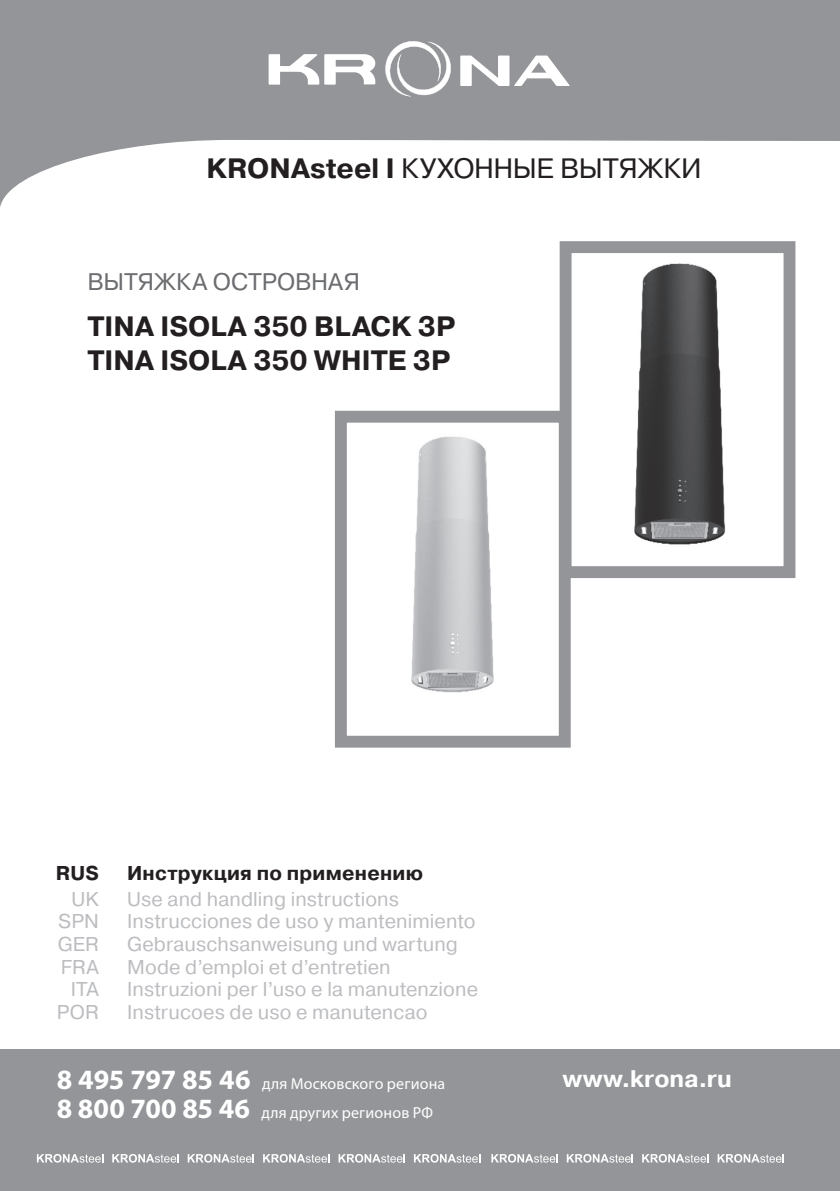
<style>
.page{position:relative;width:840px;height:1191px;background:#fff}
.page>*{position:absolute;margin:0;border:0;box-sizing:border-box;transform-origin:0 0}
.t1{font:700 28px/34px "Pragmatica C";color:#231f20}
.t2{font:28px "Pragmatica C";letter-spacing:-.005em;color:#231f20}
.t3{font:24px "Pragmatica C";color:#6c6d70}
.t4{font:700 24px "Pragmatica C";color:#fff}
.t5{font:20px "Pragmatica C";letter-spacing:.005em;color:#bcbdc0}
.t6{font:700 20px "Pragmatica C";letter-spacing:.01em;color:#231f20}
.t7{font:16px "Myriad Pro";letter-spacing:.01em;color:#fff}
.s1{font-weight:700}
.s2{font-weight:700;font-size:28px}
</style>
<div class="page">
<svg style="left:0;top:0;width:839px;height:207px;fill:#939598"></svg>
<svg style="left:460px;top:56px;width:109px;height:30px"></svg>
<svg style="left:268px;top:54px;width:107px;height:31px"></svg>
<svg style="left:381px;top:37px;width:73px;height:61px"></svg>
<div style="left:0;top:1049px;width:839px;height:142px;background:#939598"></div>
<svg style="left:37px;top:1154px;width:66px;height:8px"></svg>
<svg style="left:112px;top:1154px;width:66px;height:8px"></svg>
<svg style="left:187px;top:1154px;width:67px;height:8px"></svg>
<svg style="left:263px;top:1154px;width:66px;height:8px"></svg>
<svg style="left:338px;top:1154px;width:66px;height:8px"></svg>
<svg style="left:414px;top:1154px;width:66px;height:8px"></svg>
<svg style="left:491px;top:1154px;width:66px;height:8px"></svg>
<svg style="left:566px;top:1154px;width:66px;height:8px"></svg>
<svg style="left:642px;top:1154px;width:66px;height:8px"></svg>
<svg style="left:717px;top:1154px;width:66px;height:8px"></svg>
<img style="left:634px;top:263px;width:92px;height:282px">
<div style="left:559px;top:241px;width:236px;height:337px;border:12px solid #939598"></div>
<img style="left:411px;top:436px;width:83px;height:257px">
<div style="left:335px;top:411px;width:235px;height:336px;border:12px solid #939598"></div>
<h1 class="t2" style="left:206px;top:152px;width:496px"><span class="s1">KRONAsteel I</span> КУХОННЫЕ ВЫТЯЖКИ</h1>
<p class="t3" style="left:87px;top:268px;width:274px">ВЫТЯЖКА ОСТРОВНАЯ</p>
<h1 class="t1" style="left:87px;top:310px;width:369px">TINA ISOLA 350 BLACK 3P<br>TINA ISOLA 350 WHITE 3P</h1>
<p class="t6" style="left:56px;top:862px;width:45px">RUS</p>
<p class="t6" style="left:127px;top:862px;width:297px">Инструкция по применению</p>
<p class="t5" style="left:71px;top:887px;width:29px">UK</p>
<p class="t5" style="left:127px;top:887px;width:273px">Use and handling instructions</p>
<p class="t5" style="left:58px;top:910px;width:42px">SPN</p>
<p class="t5" style="left:127px;top:910px;width:350px">Instrucciones de uso у mantenimiento</p>
<p class="t5" style="left:58px;top:933px;width:42px">GER</p>
<p class="t5" style="left:127px;top:933px;width:332px">Gebrauschsanweisung und wartung</p>
<p class="t5" style="left:61px;top:955px;width:40px">FRA</p>
<p class="t5" style="left:127px;top:955px;width:265px">Mode d’emploi et d’entretien</p>
<p class="t5" style="left:71px;top:978px;width:30px">ITA</p>
<p class="t5" style="left:127px;top:978px;width:352px">Instruzioni per I’uso e la manutenzione</p>
<p class="t5" style="left:57px;top:1001px;width:43px">POR</p>
<p class="t5" style="left:127px;top:1001px;width:301px">Instrucoes de uso e manutencao</p>
<p class="t7" style="left:57px;top:1074px;width:390px"><span class="s2">8 495 797 85 46</span> для Московского региона</p>
<p class="t4" style="left:562px;top:1065px;width:170px">www.krona.ru</p>
<p class="t7" style="left:57px;top:1102px;width:377px"><span class="s2">8 800 700 85 46</span> для других регионов РФ</p>
</div>
